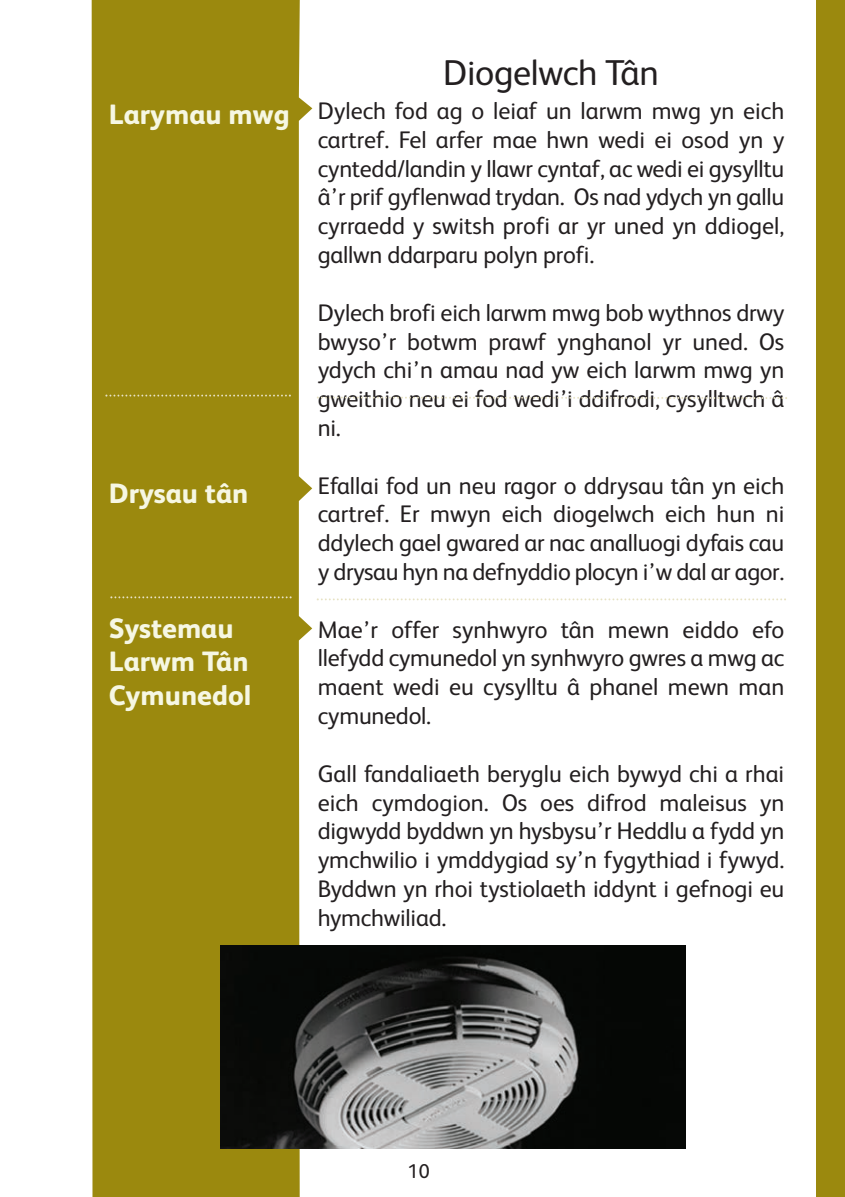
<style>
.page{position:relative;width:845px;height:1197px;background:#fff}
.page>*{position:absolute;margin:0;border:0;box-sizing:border-box;transform-origin:0 0}
.t1{font:36px "FS Albert";letter-spacing:-.01em;color:#231f20}
.t2{font:800 28px/33.6px "FS Albert";color:#f6f7e3}
.t3{font:24px/28.8px "FS Albert";letter-spacing:-.01em;color:#231f20;text-align:justify}
.t4{font:20px "FS Albert";color:#231f20}
</style>
<div class="page">
<div style="left:92px;top:0;width:220px;height:1197px;background:#9b890e"></div>
<img style="left:220px;top:945px;width:465px;height:203px">
<svg style="left:317px;top:396px;width:470px;height:3px"></svg>
<svg style="left:317px;top:598px;width:468px;height:2px"></svg>
<svg style="left:105px;top:394px;width:186px;height:2px"></svg>
<svg style="left:110px;top:596px;width:181px;height:2px"></svg>
<div style="left:816px;top:0;width:28px;height:1197px;background:#9b890e"></div>
<p class="t2" style="left:109px;top:100px;width:182px">Larymau mwg</p>
<p class="t2" style="left:109px;top:479px;width:141px">Drysau tân</p>
<p class="t2" style="left:109px;top:613px;width:144px">Systemau<br>Larwm Tân<br>Cymunedol</p>
<h1 class="t1" style="left:443px;top:60px;width:217px">Diogelwch Tân</h1>
<p class="t3" style="left:318px;top:99px;width:468px">Dylech fod ag o leiaf un larwm mwg yn eich cartref. Fel arfer mae hwn wedi ei osod yn y cyntedd/landin y llawr cyntaf, ac wedi ei gysylltu â’r prif gyflenwad trydan. Os nad ydych yn gallu cyrraedd y switsh profi ar yr uned yn ddiogel, gallwn ddarparu polyn profi.</p>
<p class="t3" style="left:318px;top:300px;width:468px">Dylech brofi eich larwm mwg bob wythnos drwy bwyso’r botwm prawf ynghanol yr uned. Os ydych chi’n amau nad yw eich larwm mwg yn gweithio neu ei fod wedi’i ddifrodi, cysylltwch â ni.</p>
<p class="t3" style="left:318px;top:473px;width:468px">Efallai fod un neu ragor o ddrysau tân yn eich cartref. Er mwyn eich diogelwch eich hun ni ddylech gael gwared ar nac analluogi dyfais cau y drysau hyn na defnyddio plocyn i’w dal ar agor.</p>
<p class="t3" style="left:318px;top:617px;width:468px">Mae’r offer synhwyro tân mewn eiddo efo llefydd cymunedol yn synhwyro gwres a mwg ac maent wedi eu cysylltu â phanel mewn man cymunedol.</p>
<p class="t3" style="left:318px;top:761px;width:468px">Gall fandaliaeth beryglu eich bywyd chi a rhai eich cymdogion. Os oes difrod maleisus yn digwydd byddwn yn hysbysu’r Heddlu a fydd yn ymchwilio i ymddygiad sy’n fygythiad i fywyd.<br>Byddwn yn rhoi tystiolaeth iddynt i gefnogi eu hymchwiliad.</p>
<p class="t4" style="left:408px;top:1164px;width:23px">10</p>
</div>
